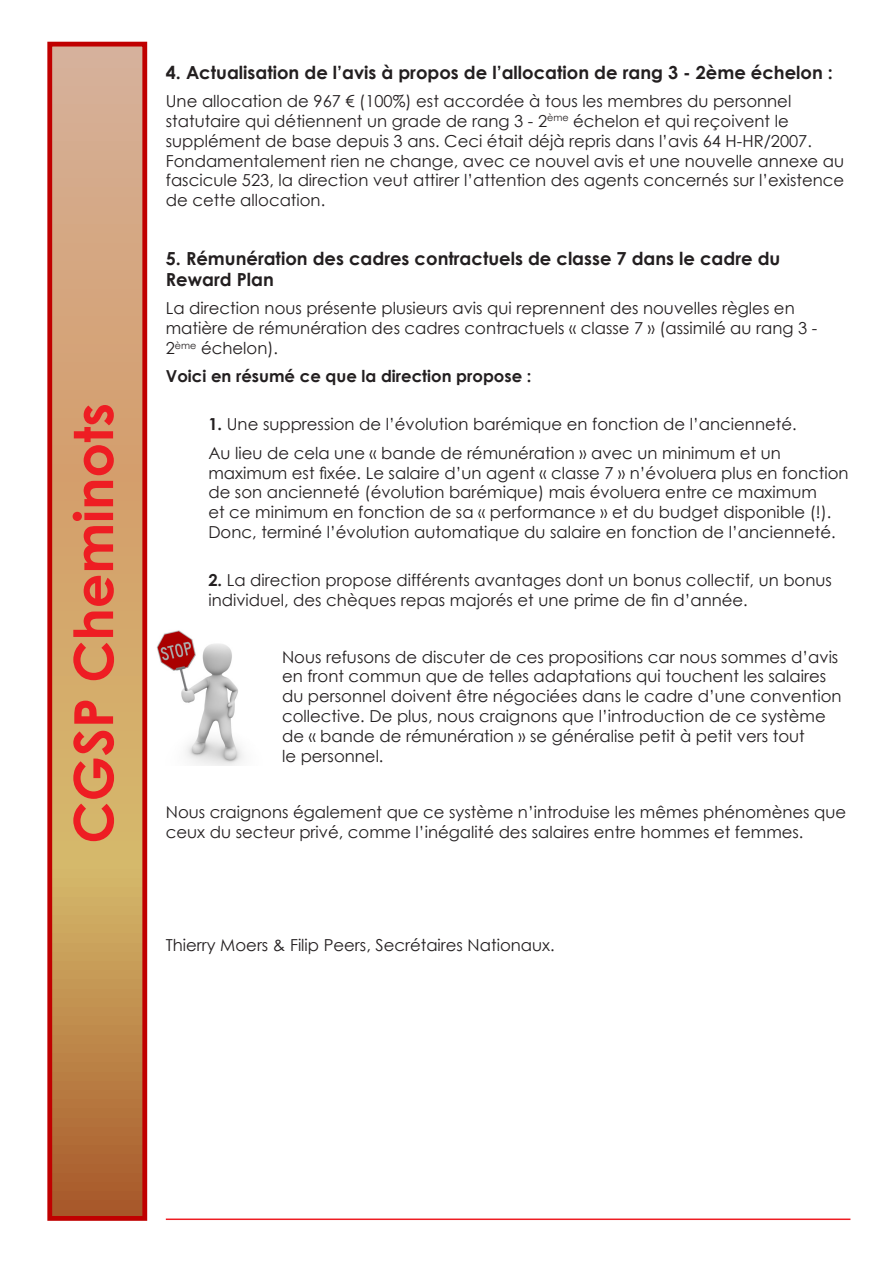
<style>
.page{position:relative;width:893px;height:1263px;background:#fff}
.page>*{position:absolute;margin:0;border:0;box-sizing:border-box;transform-origin:0 0}
.t1{font:700 54px "Century Gothic";color:#ee1d23}
.t2{font:700 18px/21.6px "Century Gothic";color:#231f20}
.t3{font:16.5px/19.8px "Century Gothic";color:#231f20}
.t4{font:700 16.5px "Century Gothic";color:#231f20}
.s1{font-weight:700}
</style>
<div class="page">
<svg style="left:53px;top:48px;width:88px;height:1167px;background:#cd9f69"></svg>
<div style="left:47px;top:42px;width:100px;height:1179px;border:5px solid #c00000"></div>
<hr style="left:166px;top:1218px;width:684px;height:2px;background:#ee1d23">
<img style="left:156px;top:630px;width:88px;height:135px">
<h1 class="t1" style="left:52px;top:844px;width:442px;rotate:-90deg">CGSP Cheminots</h1>
<p class="t2" style="left:166px;top:61px;width:669px">4. Actualisation de l’avis à propos de l’allocation de rang 3 - 2ème échelon :</p>
<p class="t3" style="left:166px;top:91px;width:680px">Une allocation de 967 € (100%) est accordée à tous les membres du personnel statutaire qui détiennent un grade de rang 3 - 2<sup>ème</sup> échelon et qui reçoivent le supplément de base depuis 3 ans. Ceci était déjà repris dans l’avis 64 H-HR/2007.<br>Fondamentalement rien ne change, avec ce nouvel avis et une nouvelle annexe au fascicule 523, la direction veut attirer l’attention des agents concernés sur l’existence de cette allocation.</p>
<p class="t2" style="left:166px;top:246px;width:616px">5. Rémunération des cadres contractuels de classe 7 dans le cadre du<br>Reward Plan</p>
<p class="t3" style="left:166px;top:298px;width:653px">La direction nous présente plusieurs avis qui reprennent des nouvelles règles en matière de rémunération des cadres contractuels « classe 7 » (assimilé au rang 3 -<br>2<sup>ème</sup> échelon).</p>
<p class="t4" style="left:166px;top:364px;width:367px">Voici en résumé ce que la direction propose :</p>
<p class="t3" style="left:208px;top:414px;width:590px"><span class="s1">1.</span> Une suppression de l’évolution barémique en fonction de l’ancienneté.</p>
<p class="t3" style="left:208px;top:443px;width:642px">Au lieu de cela une « bande de rémunération » avec un minimum et un maximum est fixée. Le salaire d’un agent « classe 7 » n’évoluera plus en fonction de son ancienneté (évolution barémique) mais évoluera entre ce maximum<br>et ce minimum en fonction de sa « performance » et du budget disponible (!).<br>Donc, terminé l’évolution automatique du salaire en fonction de l’ancienneté.</p>
<p class="t3" style="left:208px;top:570px;width:625px"><span class="s1">2.</span> La direction propose différents avantages dont un bonus collectif, un bonus individuel, des chèques repas majorés et une prime de fin d’année.</p>
<p class="t3" style="left:282px;top:646px;width:561px">Nous refusons de discuter de ces propositions car nous sommes d’avis en front commun que de telles adaptations qui touchent les salaires du personnel doivent être négociées dans le cadre d’une convention collective. De plus, nous craignons que l’introduction de ce système de « bande de rémunération » se généralise petit à petit vers tout<br>le personnel.</p>
<p class="t3" style="left:166px;top:802px;width:682px">Nous craignons également que ce système n’introduise les mêmes phénomènes que ceux du secteur privé, comme l’inégalité des salaires entre hommes et femmes.</p>
<p class="t3" style="left:166px;top:935px;width:390px">Thierry Moers &amp; Filip Peers, Secrétaires Nationaux.</p>
</div>
